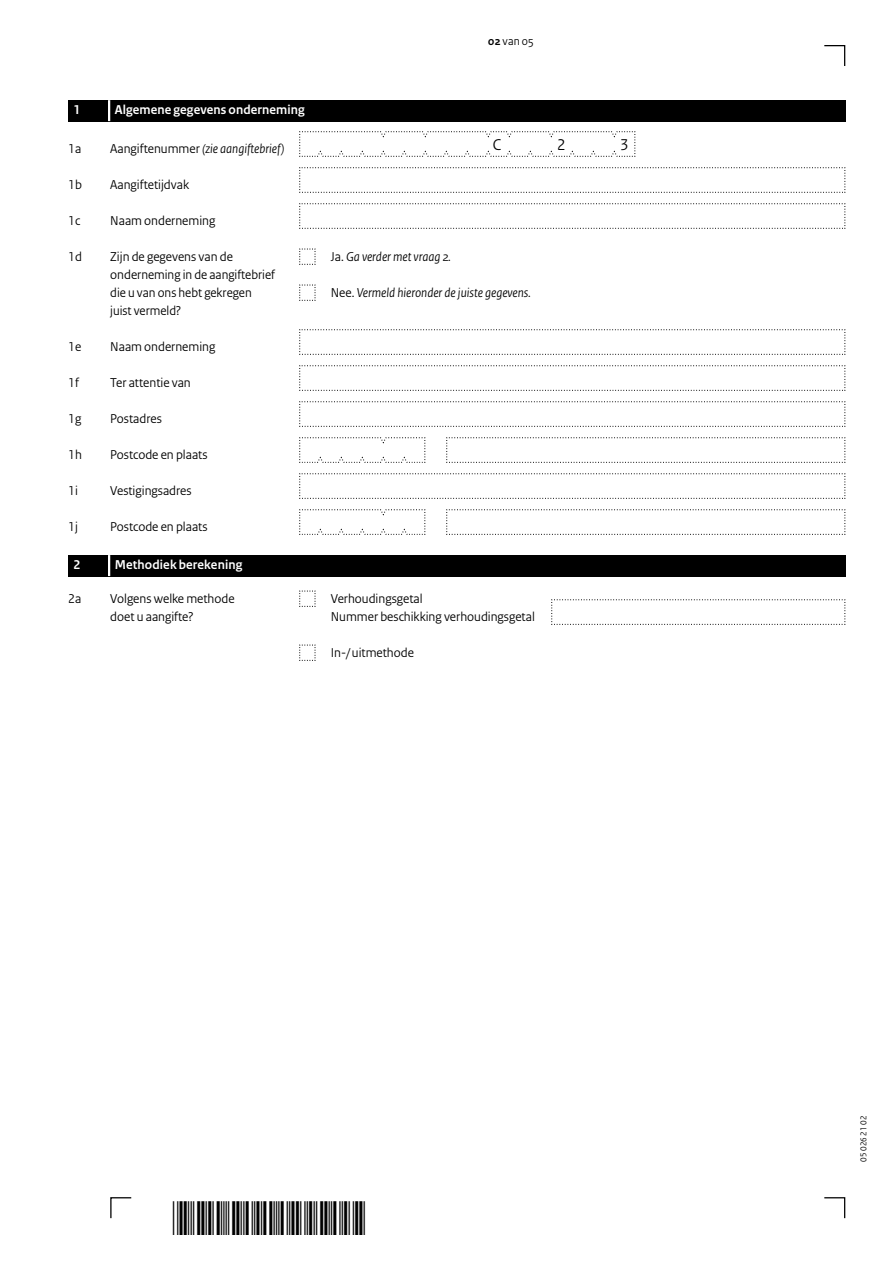
<style>
.page{position:relative;width:893px;height:1263px;background:#fff}
.page>*{position:absolute;margin:0;border:0;box-sizing:border-box;transform-origin:0 0}
.Veld{font:16.5px "Rijksoverheid Sans Heading";color:#000}
.Vraag_Nummer{font:13.5px/18px "Rijksoverheid Sans Heading";color:#000}
.Vraag_geen_inspring{font:italic 13.5px "Rijksoverheid Sans Heading";color:#000}
.Vraag_geen_inspring-2{font:13.5px "Rijksoverheid Sans Heading";color:#000}
.Vraag_Nummer-2{font:italic 13.5px "Rijksoverheid Sans Heading";color:#000}
.KOP_D_Nummer{font:700 13.5px "Rijksoverheid Sans Heading";letter-spacing:.01em;color:#fff}
.KOP_B_Nummer{font:700 13.5px "Rijksoverheid Sans Heading";letter-spacing:.01em;color:#fff}
.Vraag_Nummer_12{font:13.5px "Rijksoverheid Sans Heading";color:#000}
.t1{font:12px "Rijksoverheid Sans Heading";color:#000}
.t2{font:9px "Rijksoverheid Sans Heading";color:#000}
.s1{font-weight:700}
.s2{font-style:normal}
</style>
<div class="page">
<svg style="left:824px;top:1197px;width:22px;height:22px"></svg>
<svg style="left:110px;top:1197px;width:22px;height:22px"></svg>
<svg style="left:824px;top:45px;width:22px;height:21px"></svg>
<svg style="left:299px;top:131px;width:337px;height:26px"></svg>
<svg style="left:299px;top:167px;width:547px;height:26px"></svg>
<svg style="left:299px;top:203px;width:547px;height:26px"></svg>
<svg style="left:299px;top:329px;width:547px;height:26px"></svg>
<svg style="left:299px;top:365px;width:547px;height:26px"></svg>
<svg style="left:299px;top:401px;width:547px;height:26px"></svg>
<svg style="left:299px;top:473px;width:547px;height:26px"></svg>
<svg style="left:299px;top:248px;width:17px;height:17px"></svg>
<svg style="left:299px;top:590px;width:17px;height:17px"></svg>
<svg style="left:299px;top:284px;width:17px;height:17px"></svg>
<svg style="left:299px;top:644px;width:17px;height:17px"></svg>
<svg style="left:299px;top:437px;width:127px;height:26px"></svg>
<svg style="left:299px;top:509px;width:127px;height:26px"></svg>
<svg style="left:446px;top:437px;width:400px;height:26px"></svg>
<svg style="left:446px;top:509px;width:400px;height:26px"></svg>
<svg style="left:551px;top:599px;width:295px;height:26px"></svg>
<div style="left:68px;top:100px;width:777px;height:21px;background:#000"></div>
<hr style="left:108px;top:100px;width:2px;height:21px;background:#fff">
<div style="left:68px;top:555px;width:777px;height:21px;background:#000"></div>
<hr style="left:108px;top:555px;width:2px;height:21px;background:#fff">
<p class="t1" style="left:488px;top:34px;width:47px"><span class="s1">02</span> van 05</p>
<h2 class="KOP_D_Nummer" style="left:74px;top:102px;width:8px">1</h2>
<h2 class="KOP_D_Nummer" style="left:115px;top:102px;width:191px">Algemene gegevens onderneming</h2>
<p class="Vraag_Nummer" style="left:68px;top:140px;width:15px">1a</p>
<p class="Vraag_Nummer-2" style="left:110px;top:141px;width:176px"><span class="s2">Aangiftenummer</span> (zie aangiftebrief)</p>
<p class="Veld" style="left:493px;top:135px;width:10px">C</p>
<p class="Veld" style="left:557px;top:135px;width:10px">2</p>
<p class="Veld" style="left:620px;top:135px;width:10px">3</p>
<p class="Vraag_Nummer" style="left:68px;top:176px;width:15px">1b</p>
<p class="Vraag_Nummer" style="left:110px;top:176px;width:80px">Aangiftetijdvak</p>
<p class="Vraag_Nummer" style="left:68px;top:212px;width:14px">1c</p>
<p class="Vraag_Nummer" style="left:110px;top:212px;width:107px">Naam onderneming</p>
<p class="Vraag_Nummer" style="left:68px;top:248px;width:15px">1d</p>
<p class="Vraag_Nummer" style="left:110px;top:248px;width:166px">Zijn de gegevens van de onderneming in de aangiftebrief die u van ons hebt gekregen juist vermeld?</p>
<p class="Vraag_geen_inspring" style="left:331px;top:249px;width:122px"><span class="s2">Ja.</span> Ga verder met vraag 2.</p>
<p class="Vraag_geen_inspring" style="left:331px;top:285px;width:201px"><span class="s2">Nee.</span> Vermeld hieronder de juiste gegevens.</p>
<p class="Vraag_Nummer" style="left:68px;top:338px;width:15px">1e</p>
<p class="Vraag_Nummer" style="left:110px;top:338px;width:107px">Naam onderneming</p>
<p class="Vraag_Nummer" style="left:68px;top:374px;width:12px">1f</p>
<p class="Vraag_Nummer" style="left:110px;top:374px;width:82px">Ter attentie van</p>
<p class="Vraag_Nummer" style="left:68px;top:410px;width:15px">1g</p>
<p class="Vraag_Nummer" style="left:110px;top:410px;width:53px">Postadres</p>
<p class="Vraag_Nummer" style="left:68px;top:446px;width:15px">1h</p>
<p class="Vraag_Nummer" style="left:110px;top:446px;width:99px">Postcode en plaats</p>
<p class="Vraag_Nummer_12" style="left:68px;top:483px;width:11px">1i</p>
<p class="Vraag_Nummer_12" style="left:110px;top:483px;width:83px">Vestigingsadres</p>
<p class="Vraag_Nummer" style="left:68px;top:518px;width:11px">1j</p>
<p class="Vraag_Nummer" style="left:110px;top:518px;width:99px">Postcode en plaats</p>
<h2 class="KOP_B_Nummer" style="left:74px;top:557px;width:8px">2</h2>
<h2 class="KOP_B_Nummer" style="left:115px;top:557px;width:129px">Methodiek berekening</h2>
<p class="Vraag_Nummer" style="left:68px;top:590px;width:15px">2a</p>
<p class="Vraag_Nummer" style="left:110px;top:590px;width:126px">Volgens welke methode doet u aangifte?</p>
<p class="Vraag_geen_inspring-2" style="left:331px;top:591px;width:93px">Verhoudingsgetal</p>
<p class="Vraag_geen_inspring-2" style="left:331px;top:609px;width:206px">Nummer beschikking verhoudingsgetal</p>
<p class="Vraag_Nummer" style="left:331px;top:644px;width:85px">In-/uitmethode</p>
<p class="t2" style="left:858px;top:1161px;width:47px;rotate:-90deg">05 026 21 02</p>
</div>
